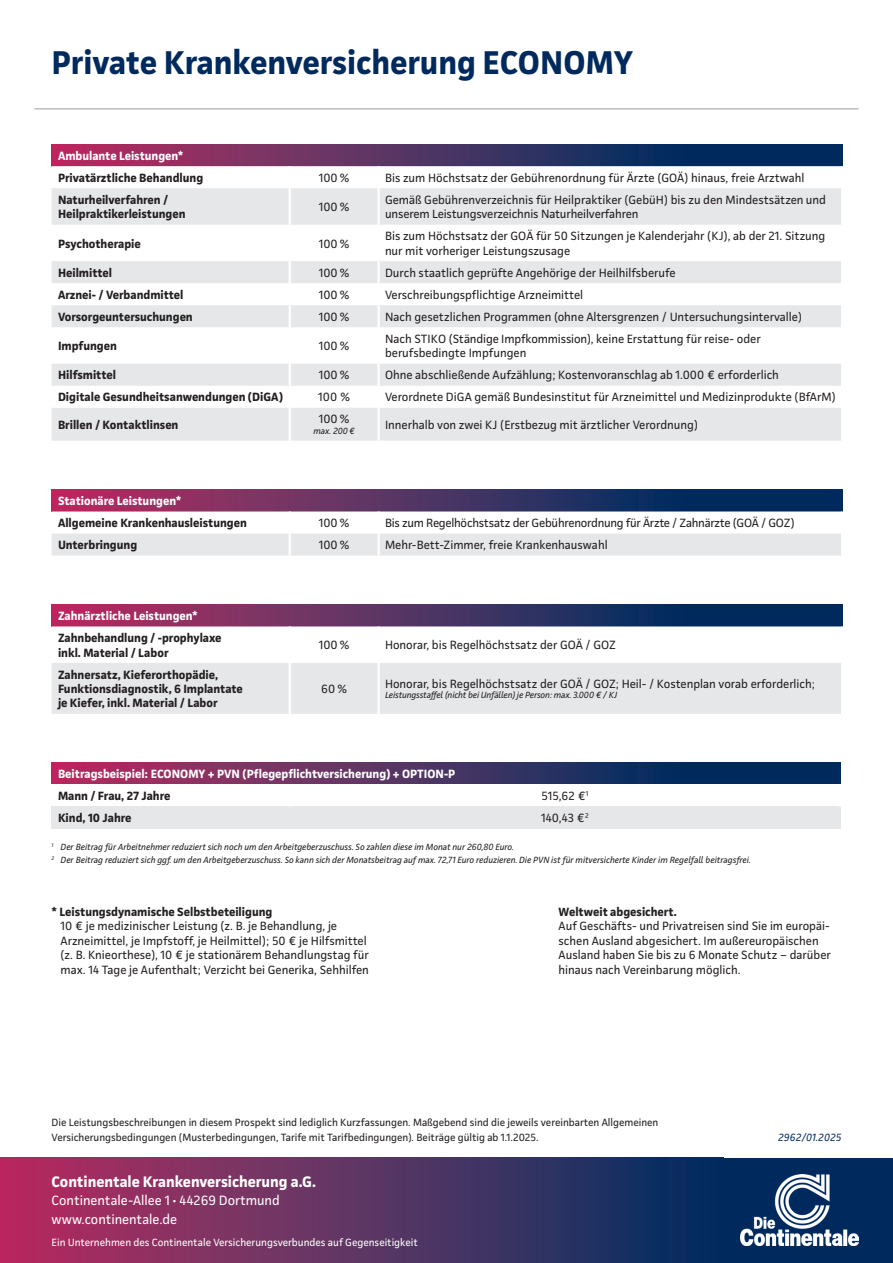
<style>
.page{position:relative;width:893px;height:1263px;background:#fff}
.page>*{position:absolute;margin:0;border:0;box-sizing:border-box;transform-origin:0 0}
.t1{font:700 33px "Continentale Pro";color:#002a5e}
.t2{font:700 15.3px "Continentale Pro";color:#fff}
.t3{font:13.5px/18.9px "Continentale Pro";color:#fff}
.t4{font:12px/14.4px "Continentale Pro";color:#231f20}
.t5{font:700 12px/14.4px "Continentale Pro";color:#231f20}
.t6{font:700 12px "Continentale Pro";color:#fff}
.t7{font:12px "Continentale Pro";letter-spacing:-.02em;color:#231f20}
.t8{font:10.5px/14.7px "Continentale Pro";color:#231f20}
.t9{font:10.5px "Continentale Pro";color:#fff}
.t10{font:italic 10.5px "Continentale Pro";letter-spacing:.015em;color:#002a5e}
.t11{font:italic 9px/12.6px "Continentale Pro";color:#231f20}
.s1{font-weight:700}
</style>
<div class="page">
<div style="left:0;top:1158px;width:724px;height:105px;background:linear-gradient(to right,#b93062,#003262)"></div>
<div style="left:724px;top:1158px;width:169px;height:105px;background:#002a5e"></div>
<img style="left:741px;top:1175px;width:117px;height:71px">
<hr style="left:34px;top:108px;width:824px;height:2px;background:#bcbdc0">
<svg style="left:52px;top:489px;width:790px;height:22px;background:#4b2f61"></svg>
<svg style="left:52px;top:511px;width:789px;height:45px"></svg>
<hr style="left:289px;top:511px;width:2px;height:23px;background:#fff">
<hr style="left:377px;top:511px;width:3px;height:23px;background:#fff">
<hr style="left:289px;top:534px;width:2px;height:22px;background:#fff">
<hr style="left:377px;top:534px;width:3px;height:22px;background:#fff">
<svg style="left:52px;top:144px;width:790px;height:22px;background:#4b2f61"></svg>
<svg style="left:52px;top:166px;width:789px;height:1px"></svg>
<svg style="left:52px;top:188px;width:789px;height:253px;fill:#e6e7e9"></svg>
<hr style="left:289px;top:408px;width:2px;height:33px;background:#fff">
<hr style="left:377px;top:408px;width:3px;height:33px;background:#fff">
<hr style="left:289px;top:386px;width:2px;height:22px;background:#fff">
<hr style="left:377px;top:386px;width:3px;height:22px;background:#fff">
<hr style="left:289px;top:327px;width:2px;height:37px;background:#fff">
<hr style="left:377px;top:327px;width:3px;height:37px;background:#fff">
<hr style="left:289px;top:364px;width:2px;height:22px;background:#fff">
<hr style="left:377px;top:364px;width:3px;height:22px;background:#fff">
<hr style="left:289px;top:305px;width:2px;height:22px;background:#fff">
<hr style="left:377px;top:305px;width:3px;height:22px;background:#fff">
<hr style="left:289px;top:283px;width:2px;height:22px;background:#fff">
<hr style="left:377px;top:283px;width:3px;height:22px;background:#fff">
<hr style="left:289px;top:261px;width:2px;height:22px;background:#fff">
<hr style="left:377px;top:261px;width:3px;height:22px;background:#fff">
<hr style="left:289px;top:225px;width:2px;height:36px;background:#fff">
<hr style="left:377px;top:225px;width:3px;height:36px;background:#fff">
<hr style="left:289px;top:188px;width:2px;height:37px;background:#fff">
<hr style="left:377px;top:188px;width:3px;height:37px;background:#fff">
<hr style="left:289px;top:166px;width:2px;height:22px;background:#fff">
<hr style="left:377px;top:166px;width:3px;height:22px;background:#fff">
<svg style="left:52px;top:604px;width:790px;height:22px;background:#4b2f61"></svg>
<svg style="left:52px;top:626px;width:789px;height:88px"></svg>
<hr style="left:289px;top:626px;width:2px;height:37px;background:#fff">
<hr style="left:377px;top:626px;width:3px;height:37px;background:#fff">
<hr style="left:289px;top:663px;width:2px;height:51px;background:#fff">
<hr style="left:377px;top:663px;width:3px;height:51px;background:#fff">
<svg style="left:52px;top:763px;width:788px;height:21px;background:#4b2f61"></svg>
<div style="left:52px;top:807px;width:238px;height:22px;background:#e6e7e9"></div>
<div style="left:290px;top:807px;width:550px;height:22px;background:#e6e7e9"></div>
<h1 class="t1" style="left:52px;top:43px;width:583px">Private Krankenversicherung ECONOMY</h1>
<p class="t6" style="left:58px;top:148px;width:127px">Ambulante Leistungen*</p>
<p class="t5" style="left:58px;top:170px;width:147px">Privatärztliche Behandlung</p>
<p class="t4" style="left:319px;top:170px;width:32px">100%</p>
<p class="t4" style="left:385px;top:170px;width:421px">Bis zum Höchstsatz der Gebührenordnung für Ärzte (GOÄ) hinaus, freie Arztwahl</p>
<p class="t5" style="left:58px;top:192px;width:129px">Naturheilverfahren /<br>Heilpraktikerleistungen</p>
<p class="t4" style="left:319px;top:200px;width:32px">100%</p>
<p class="t4" style="left:385px;top:192px;width:442px">Gemäß Gebührenverzeichnis für Heilpraktiker (GebüH) bis zu den Mindestsätzen und unserem Leistungsverzeichnis Naturheilverfahren</p>
<p class="t5" style="left:58px;top:236px;width:84px">Psychotherapie</p>
<p class="t4" style="left:319px;top:236px;width:32px">100%</p>
<p class="t4" style="left:385px;top:229px;width:442px">Bis zum Höchstsatz der GOÄ für 50 Sitzungen je Kalenderjahr (KJ), ab der 21. Sitzung nur mit vorheriger Leistungszusage</p>
<p class="t5" style="left:58px;top:265px;width:56px">Heilmittel</p>
<p class="t4" style="left:319px;top:265px;width:32px">100%</p>
<p class="t4" style="left:385px;top:265px;width:292px">Durch staatlich geprüfte Angehörige der Heilhilfsberufe</p>
<p class="t5" style="left:58px;top:287px;width:127px">Arznei- / Verbandmittel</p>
<p class="t4" style="left:319px;top:287px;width:32px">100%</p>
<p class="t4" style="left:385px;top:287px;width:200px">Verschreibungspflichtige Arzneimittel</p>
<p class="t5" style="left:58px;top:309px;width:136px">Vorsorgeuntersuchungen</p>
<p class="t4" style="left:319px;top:309px;width:32px">100%</p>
<p class="t4" style="left:385px;top:309px;width:418px">Nach gesetzlichen Programmen (ohne Altersgrenzen / Untersuchungsintervalle)</p>
<p class="t5" style="left:58px;top:338px;width:60px">Impfungen</p>
<p class="t4" style="left:319px;top:339px;width:32px">100%</p>
<p class="t4" style="left:385px;top:331px;width:377px">Nach STIKO (Ständige Impfkommission), keine Erstattung für reise- oder berufsbedingte Impfungen</p>
<p class="t5" style="left:58px;top:368px;width:59px">Hilfsmittel</p>
<p class="t4" style="left:319px;top:368px;width:32px">100%</p>
<p class="t4" style="left:385px;top:368px;width:395px">Ohne abschließende Aufzählung; Kostenvoranschlag ab 1.000 € erforderlich</p>
<p class="t5" style="left:58px;top:390px;width:227px">Digitale Gesundheitsanwendungen (DiGA)</p>
<p class="t4" style="left:318px;top:390px;width:34px">100 %</p>
<p class="t4" style="left:385px;top:390px;width:452px">Verordnete DiGA gemäß Bundesinstitut für Arzneimittel und Medizinprodukte (BfArM)</p>
<p class="t5" style="left:58px;top:417px;width:122px">Brillen / Kontaktlinsen</p>
<p class="t4" style="left:319px;top:412px;width:32px">100%</p>
<p class="t11" style="left:313px;top:425px;width:43px">max. 200€</p>
<p class="t4" style="left:385px;top:417px;width:314px">Innerhalb von zwei KJ (Erstbezug mit ärztlicher Verordnung)</p>
<p class="t6" style="left:58px;top:494px;width:125px">Stationäre Leistungen*</p>
<p class="t5" style="left:58px;top:516px;width:190px">Allgemeine Krankenhausleistungen</p>
<p class="t4" style="left:319px;top:516px;width:32px">100%</p>
<p class="t7" style="left:385px;top:516px;width:411px">Bis zum Regelhöchstsatz der Gebührenordnung für Ärzte / Zahnärzte (GOÄ / GOZ)</p>
<p class="t5" style="left:58px;top:538px;width:81px">Unterbringung</p>
<p class="t4" style="left:319px;top:538px;width:32px">100%</p>
<p class="t4" style="left:385px;top:538px;width:224px">Mehr-Bett-Zimmer, freie Krankenhauswahl</p>
<p class="t6" style="left:58px;top:609px;width:141px">Zahnärztliche Leistungen*</p>
<p class="t5" style="left:58px;top:630px;width:165px">Zahnbehandlung / -prophylaxe inkl. Material / Labor</p>
<p class="t4" style="left:319px;top:638px;width:32px">100%</p>
<p class="t4" style="left:385px;top:638px;width:232px">Honorar, bis Regelhöchstsatz der GOÄ / GOZ</p>
<p class="t5" style="left:58px;top:667px;width:186px">Zahnersatz, Kieferorthopädie,<br>Funktionsdiagnostik, 6 Implantate je Kiefer, inkl. Material / Labor</p>
<p class="t4" style="left:321px;top:681px;width:27px">60%</p>
<p class="t4" style="left:385px;top:676px;width:432px">Honorar, bis Regelhöchstsatz der GOÄ / GOZ; Heil- / Kostenplan vorab erforderlich;</p>
<p class="t11" style="left:385px;top:689px;width:234px">Leistungsstaffel (nicht bei Unfällen) je Person: max. 3.000 € / KJ</p>
<p class="t6" style="left:58px;top:767px;width:399px">Beitragsbeispiel: ECONOMY + PVN (Pflegepflichtversicherung) + OPTION-P</p>
<p class="t5" style="left:58px;top:789px;width:114px">Mann / Frau, 27 Jahre</p>
<p class="t4" style="left:542px;top:789px;width:48px">515,62 €<sup>1</sup></p>
<p class="t5" style="left:58px;top:811px;width:75px">Kind, 10 Jahre</p>
<p class="t4" style="left:541px;top:811px;width:49px">140,43 €<sup>2</sup></p>
<p class="t11" style="left:52px;top:840px;width:701px"><sup>1</sup> Der Beitrag für Arbeitnehmer reduziert sich noch um den Arbeitgeberzuschuss. So zahlen diese im Monat nur 260,80 Euro.<br><sup>2</sup> Der Beitrag reduziert sich ggf. um den Arbeitgeberzuschuss. So kann sich der Monatsbeitrag auf max. 72,71 Euro reduzieren. Die PVN ist für mitversicherte Kinder im Regelfall beitragsfrei.</p>
<p class="t5" style="left:52px;top:904px;width:222px">* Leistungsdynamische Selbstbeteiligung</p>
<p class="t4" style="left:61px;top:919px;width:310px">10 € je medizinischer Leistung (z. B. je Behandlung, je Arzneimittel, je Impfstoff, je Heilmittel); 50 € je Hilfsmittel (z. B. Knieorthese), 10 € je stationärem Behandlungstag für max. 14 Tage je Aufenthalt; Verzicht bei Generika, Sehhilfen</p>
<p class="t5" style="left:559px;top:904px;width:120px">Weltweit abgesichert.</p>
<p class="t4" style="left:559px;top:919px;width:274px">Auf Geschäfts- und Privatreisen sind Sie im europäi&shy;schen Ausland abgesichert. Im außereuropäischen Ausland haben Sie bis zu 6 Monate Schutz – darüber hinaus nach Vereinbarung möglich.</p>
<p class="t8" style="left:52px;top:1115px;width:608px">Die Leistungsbeschreibungen in diesem Prospekt sind lediglich Kurzfassungen. Maßgebend sind die jeweils vereinbarten Allgemeinen<br>Versicherungsbedingungen (Musterbedingungen, Tarife mit Tarifbedingungen). Beiträge gültig ab 1.1.2025.</p>
<p class="t2" style="left:52px;top:1172px;width:266px">Continentale Krankenversicherung a.G.</p>
<p class="t3" style="left:52px;top:1191px;width:230px">Continentale-Allee 1 <span class="s1">·</span> 44269 Dortmund www.continentale.de</p>
<p class="t9" style="left:52px;top:1236px;width:368px">Ein Unternehmen des Continentale Versicherungsverbundes auf Gegenseitigkeit</p>
<p class="t10" style="left:778px;top:1131px;width:65px">2962/01.2025</p>
</div>
